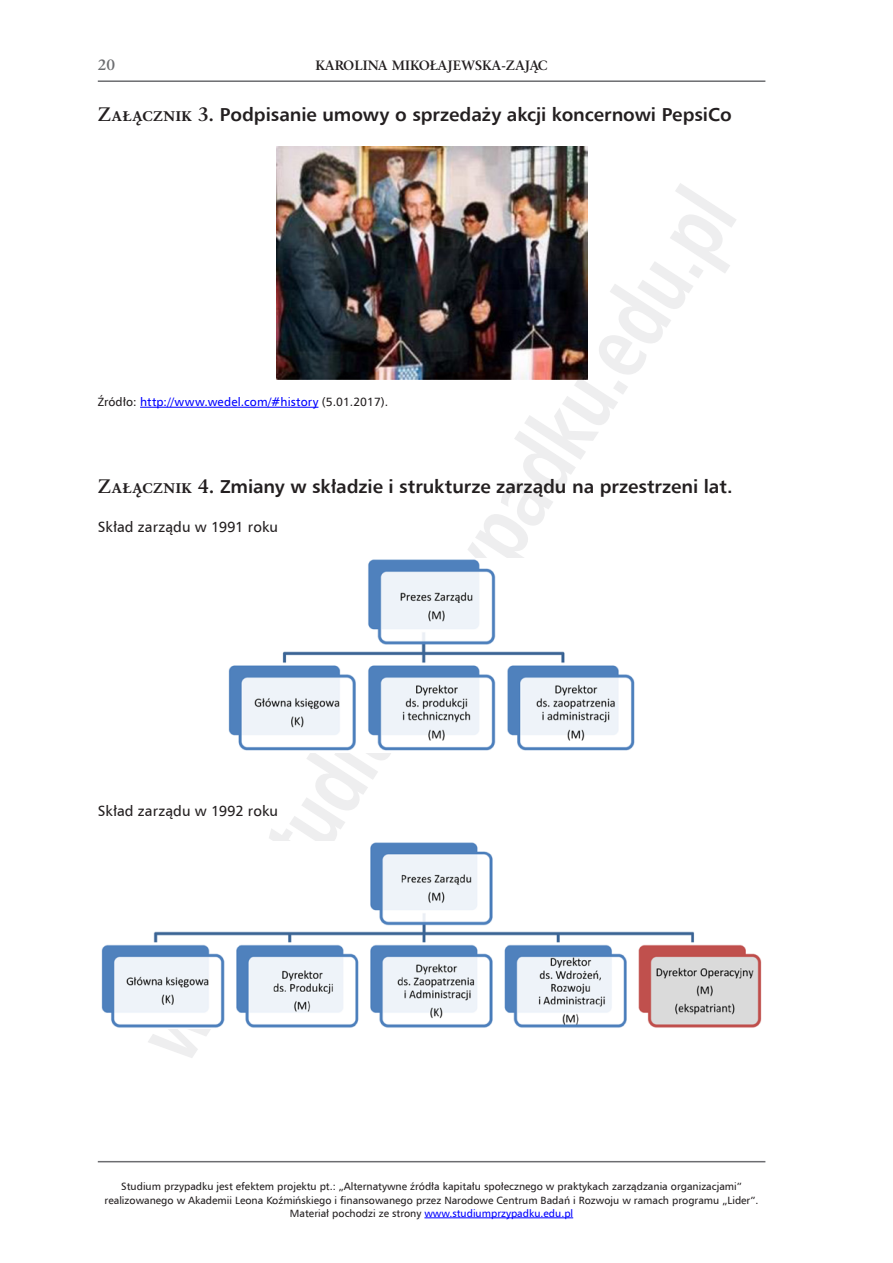
<style>
.page{position:relative;width:893px;height:1263px;background:#fff}
.page>*{position:absolute;margin:0;border:0;box-sizing:border-box;transform-origin:0 0}
.t1{font:700 18.75px "Humnst 777 EU";letter-spacing:-.005em;color:#231f20}
.t2{font:700 15px "Classic EFN";color:#6c6d70}
.t3{font:14.7px "Humnst 777 EU";letter-spacing:.005em;color:#231f20}
.t4{font:700 13.5px "Classic EFN";color:#231f20}
.t5{font:12px "Humnst 777 EU";letter-spacing:.01em;color:#00f}
.t6{font:10.5px/13.5px "Humnst 777 EU";color:#231f20;text-align:center}
.s1{font-family:"Classic EFN";font-size:19.5px}
.s2{color:#231f20}
.s3{color:#00f}
</style>
<div class="page">
<hr style="left:98px;top:80px;width:667px;height:2px;background:#6c6d70">
<hr style="left:98px;top:1161px;width:667px;height:1px;background:#6c6d70">
<hr style="left:424px;top:1217px;width:149px;height:1px;background:#00f">
<hr style="left:140px;top:407px;width:178px;height:1px;background:#00f">
<img style="left:276px;top:146px;width:311px;height:233px">
<img style="left:228px;top:559px;width:407px;height:192px">
<img style="left:101px;top:842px;width:661px;height:186px">
<h2 class="t2" style="left:98px;top:56px;width:19px">20</h2>
<p class="t4" style="left:316px;top:57px;width:234px">KAROLINA MIKOŁAJEWSKA-ZAJĄC</p>
<h1 class="t1" style="left:98px;top:103px;width:635px"><span class="s1">ZAŁĄCZNIK 3.</span> Podpisanie umowy o sprzedaży akcji koncernowi PepsiCo</h1>
<p class="t5" style="left:98px;top:395px;width:292px"><span class="s2">Źródło:</span> http://www.wedel.com/#history <span class="s2">(5.01.2017).</span></p>
<h1 class="t1" style="left:98px;top:475px;width:636px"><span class="s1">ZAŁĄCZNIK 4.</span> Zmiany w składzie i strukturze zarządu na przestrzeni lat.</h1>
<h3 class="t3" style="left:98px;top:518px;width:182px">Skład zarządu w 1991 roku</h3>
<h3 class="t3" style="left:98px;top:801px;width:182px">Skład zarządu w 1992 roku</h3>
<p class="t6" style="left:105px;top:1179px;width:655px">Studium przypadku jest efektem projektu pt.: „Alternatywne źródła kapitału społecznego w praktykach zarządzania organizacjami” realizowanego w Akademii Leona Koźmińskiego i finansowanego przez Narodowe Centrum Badań i Rozwoju w ramach programu „Lider”.<br>Materiał pochodzi ze strony <span class="s3">www.studiumprzypadku.edu.pl</span></p>
</div>
